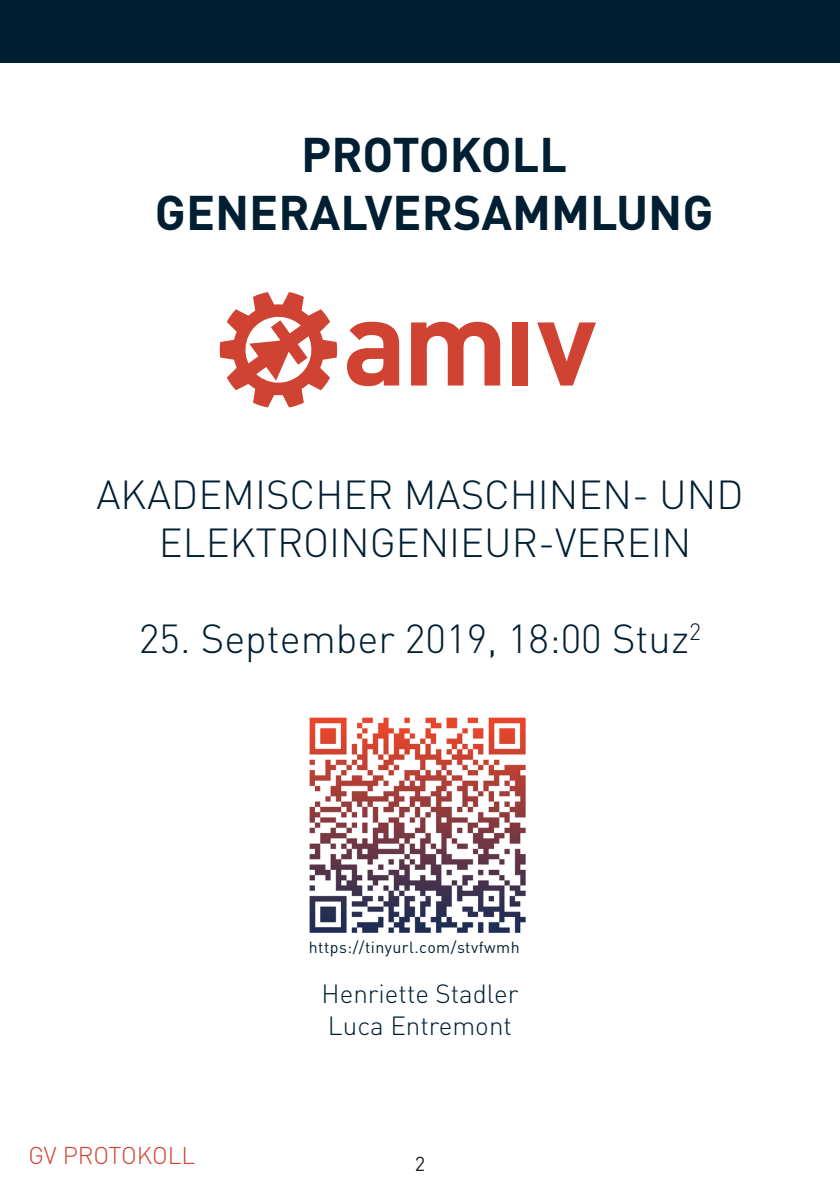
<style>
.page{position:relative;width:840px;height:1191px;background:#fff}
.page>*{position:absolute;margin:0;border:0;box-sizing:border-box;transform-origin:0 0}
.Absatzformat_1{font:700 48px "DIN Pro";color:#001f33}
.Absatzformat_1-2{font:300 40px "DIN Pro";color:#001f33}
.Absatzformat_1-3{font:300 26px "DIN Pro";color:#001f33}
.Absatzformat_1-4{font:300 24px "DIN Pro";letter-spacing:-.01em;color:#d04231}
.t1{font:20px "DIN Pro";color:#231f20}
.Fliesstext{font:16px "DIN Pro";letter-spacing:.03em;color:#001f33}
</style>
<div class="page">
<div style="left:0;top:0;width:839px;height:63px;background:#001f33"></div>
<svg style="left:347px;top:322px;width:52px;height:64px"></svg>
<svg style="left:411px;top:322px;width:89px;height:63px"></svg>
<div style="left:512px;top:322px;width:15px;height:63px;background:#d04231"></div>
<svg style="left:537px;top:322px;width:58px;height:63px"></svg>
<svg style="left:219px;top:292px;width:118px;height:115px"></svg>
<img style="left:309px;top:717px;width:217px;height:216px">
<p class="Absatzformat_1" style="left:301px;top:115px;width:267px">PROTOKOLL</p>
<p class="Absatzformat_1" style="left:155px;top:173px;width:560px">GENERALVERSAMMLUNG</p>
<p class="Absatzformat_1-2" style="left:96px;top:463px;width:648px">AKADEMISCHER MASCHINEN- UND</p>
<p class="Absatzformat_1-2" style="left:159px;top:511px;width:533px">ELEKTROINGENIEUR-VEREIN</p>
<p class="Absatzformat_1-2" style="left:139px;top:607px;width:563px">25. September 2019, 18:00 Stuz<sup>2</sup></p>
<p class="Fliesstext" style="left:308px;top:936px;width:212px">https://tinyurl.com/stvfwmh</p>
<p class="Absatzformat_1-4" style="left:28px;top:1137px;width:168px">GV PROTOKOLL</p>
<p class="Absatzformat_1-3" style="left:321px;top:974px;width:198px">Henriette Stadler</p>
<p class="Absatzformat_1-3" style="left:328px;top:1005px;width:185px">Luca Entremont</p>
<p class="t1" style="left:414px;top:1150px;width:12px">2</p>
</div>
